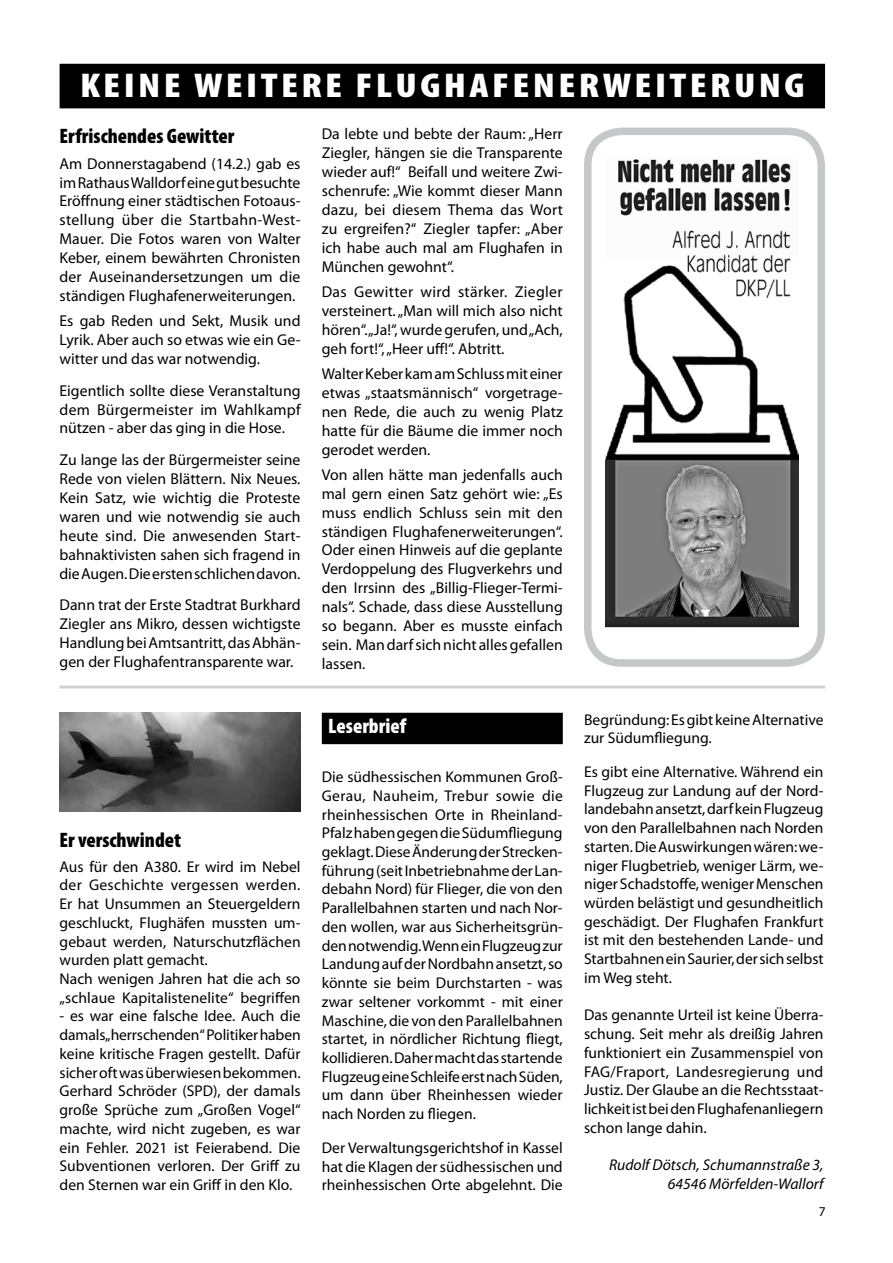
<style>
.page{position:relative;width:893px;height:1263px;background:#fff}
.page>*{position:absolute;margin:0;border:0;box-sizing:border-box;transform-origin:0 0}
.t1{font:900 condensed 34.5px "Myriad Pro";color:#fff;scale:1.2 1}
.t2{font:900 condensed 21px "Myriad Pro";color:#000}
.t3{font:900 condensed 21px "Myriad Pro";color:#fff}
.t4{font:15.75px/18.9px "Myriad Pro";color:#000;text-align:justify}
.t5{font:15.6px/18.8px "Myriad Pro";color:#000;text-align:justify}
.t6{font:italic 15.6px/18.8px "Myriad Pro";color:#000;text-align:right}
.t7{font:13.5px "Myriad Pro";color:#000}
</style>
<div class="page">
<div style="left:584px;top:128px;width:241px;height:539px;border:8px solid #c6c7c8;border-radius:34px"></div>
<div style="left:60px;top:64px;width:764px;height:44px;background:#000"></div>
<img style="left:60px;top:713px;width:241px;height:99px">
<img style="left:606px;top:159px;width:192px;height:469px">
<hr style="left:60px;top:685px;width:765px;height:3px;background:#d0d1d2">
<div style="left:323px;top:713px;width:239px;height:30px;background:#000"></div>
<div style="left:322px;top:713px;width:241px;height:31px;border:2px solid #000"></div>
<h1 class="t1" style="left:80px;top:66px;width:36px">Keine</h1>
<h1 class="t1" style="left:194px;top:66px;width:19px">weitere</h1>
<h1 class="t1" style="left:356px;top:66px;width:37px">Flughafenerweiterung</h1>
<h2 class="t2" style="left:60px;top:125px;width:176px">Erfrischendes Gewitter</h2>
<p class="t4" style="left:60px;top:154px;width:243px">Am Donnerstagabend (14.2.) gab es im Rathaus Walldorf eine gut besuchte Eröffnung einer städtischen Fotoaus&shy;stellung über die Startbahn-West-Mauer. Die Fotos waren von Walter Keber, einem bewährten Chronisten der Auseinandersetzungen um die ständigen Flughafenerweiterungen.</p>
<p class="t4" style="left:60px;top:311px;width:243px">Es gab Reden und Sekt, Musik und Lyrik. Aber auch so etwas wie ein Ge&shy;witter und das war notwendig.</p>
<p class="t4" style="left:60px;top:381px;width:243px">Eigentlich sollte diese Veranstaltung dem Bürgermeister im Wahlkampf nützen - aber das ging in die Hose.</p>
<p class="t4" style="left:60px;top:450px;width:242px">Zu lange las der Bürgermeister seine Rede von vielen Blättern. Nix Neues.<br>Kein Satz, wie wichtig die Proteste waren und wie notwendig sie auch heute sind. Die anwesenden Start&shy;bahnaktivisten sahen sich fragend in die Augen. Die ersten schlichen davon.</p>
<p class="t4" style="left:60px;top:595px;width:242px">Dann trat der Erste Stadtrat Burkhard Ziegler ans Mikro, dessen wichtigste Handlung bei Amtsantritt, das Abhän&shy;gen der Flughafentransparente war.</p>
<h2 class="t2" style="left:60px;top:828px;width:123px">Er verschwindet</h2>
<p class="t5" style="left:60px;top:857px;width:243px;text-align:left">Aus für den A380. Er wird im Nebel der Geschichte vergessen werden.<br>Er hat Unsummen an Steuergeldern geschluckt, Flughäfen mussten um&shy;gebaut werden, Naturschutzflächen wurden platt gemacht.<br>Nach wenigen Jahren hat die ach so „schlaue Kapitalistenelite“ begriffen</p>
<p class="t5" style="left:60px;top:1007px;width:243px">- es war eine falsche Idee. Auch die damals „herrschenden“ Politiker haben keine kritische Fragen gestellt. Dafür sicher oft was überwiesen bekommen.<br>Gerhard Schröder (SPD), der damals große Sprüche zum „Großen Vogel“ machte, wird nicht zugeben, es war ein Fehler. 2021 ist Feierabend. Die Subventionen verloren. Der Griff zu den Sternen war ein Griff in den Klo.</p>
<p class="t4" style="left:322px;top:124px;width:243px">Da lebte und bebte der Raum: „Herr Ziegler, hängen sie die Transparente wieder auf!“ Beifall und weitere Zwi&shy;schenrufe: „Wie kommt dieser Mann dazu, bei diesem Thema das Wort zu ergreifen?“ Ziegler tapfer: „Aber ich habe auch mal am Flughafen in München gewohnt“.</p>
<p class="t4" style="left:322px;top:282px;width:243px">Das Gewitter wird stärker. Ziegler versteinert. „Man will mich also nicht hören“. „Ja!“, wurde gerufen, und „Ach, geh fort!“, „Heer uff!“. Abtritt.</p>
<p class="t4" style="left:322px;top:364px;width:242px">Walter Keber kam am Schluss mit einer etwas „staatsmännisch“ vorgetrage&shy;nen Rede, die auch zu wenig Platz hatte für die Bäume die immer noch gerodet werden.</p>
<p class="t4" style="left:322px;top:465px;width:243px">Von allen hätte man jedenfalls auch mal gern einen Satz gehört wie: „Es muss endlich Schluss sein mit den ständigen Flughafenerweiterungen“.<br>Oder einen Hinweis auf die geplante Verdoppelung des Flugverkehrs und den Irrsinn des „Billig-Flieger-Termi&shy;nals“. Schade, dass diese Ausstellung so begann. Aber es musste einfach sein. Man darf sich nicht alles gefallen lassen.</p>
<h2 class="t3" style="left:328px;top:715px;width:79px">Leserbrief</h2>
<p class="t5" style="left:584px;top:710px;width:241px">Begründung: Es gibt keine Alternative zur Südumfliegung.</p>
<p class="t5" style="left:584px;top:762px;width:241px">Es gibt eine Alternative. Während ein Flugzeug zur Landung auf der Nord&shy;landebahn ansetzt, darf kein Flugzeug von den Parallelbahnen nach Norden starten. Die Auswirkungen wären: we&shy;niger Flugbetrieb, weniger Lärm, we&shy;niger Schadstoffe, weniger Menschen würden belästigt und gesundheitlich geschädigt. Der Flughafen Frankfurt ist mit den bestehenden Lande- und Startbahnen ein Saurier, der sich selbst im Weg steht.</p>
<p class="t5" style="left:584px;top:1005px;width:241px">Das genannte Urteil ist keine Überra&shy;schung. Seit mehr als dreißig Jahren funktioniert ein Zusammenspiel von FAG/Fraport, Landesregierung und Justiz. Der Glaube an die Rechtsstaat&shy;lichkeit ist bei den Flughafenanliegern schon lange dahin.</p>
<p class="t6" style="left:609px;top:1155px;width:216px">Rudolf Dötsch, Schumannstraße 3,<br>64546 Mörfelden-Wallorf</p>
<p class="t5" style="left:322px;top:767px;width:243px">Die südhessischen Kommunen Groß-Gerau, Nauheim, Trebur sowie die rheinhessischen Orte in Rheinland-Pfalz haben gegen die Südumfliegung geklagt. Diese Änderung der Strecken&shy;führung (seit Inbetriebnahme der Lan&shy;debahn Nord) für Flieger, die von den Parallelbahnen starten und nach Nor&shy;den wollen, war aus Sicherheitsgrün&shy;den notwendig. Wenn ein Flugzeug zur Landung auf der Nordbahn ansetzt, so könnte sie beim Durchstarten - was zwar seltener vorkommt - mit einer Maschine, die von den Parallelbahnen startet, in nördlicher Richtung fliegt, kollidieren. Daher macht das startende Flugzeug eine Schleife erst nach Süden, um dann über Rheinhessen wieder nach Norden zu fliegen.</p>
<p class="t5" style="left:322px;top:1138px;width:242px">Der Verwaltungsgerichtshof in Kassel hat die Klagen der südhessischen und rheinhessischen Orte abgelehnt. Die</p>
<p class="t7" style="left:819px;top:1203px;width:8px">7</p>
</div>
